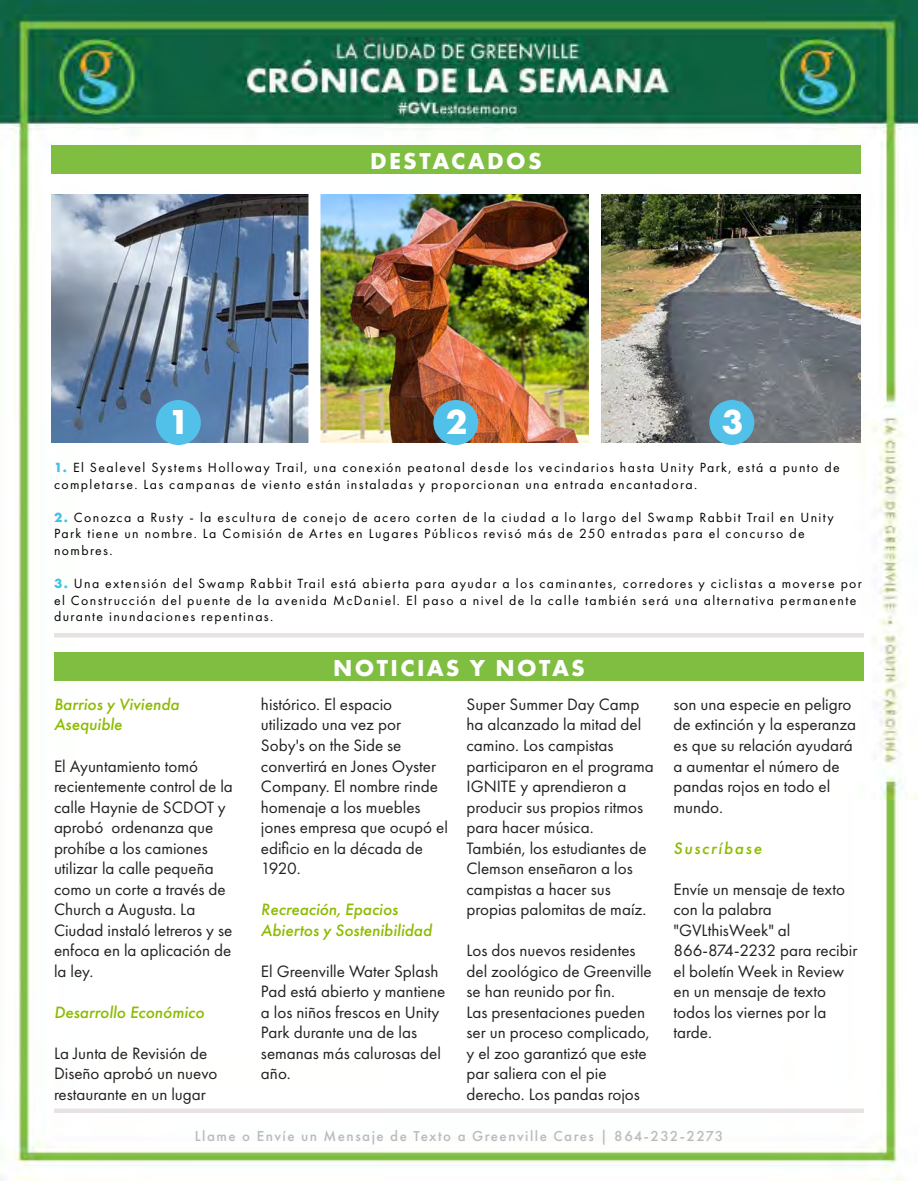
<style>
.page{position:relative;width:918px;height:1188px;background:#fff}
.page>*{position:absolute;margin:0;border:0;box-sizing:border-box;transform-origin:0 0}
.t1{font:700 36px "Futura PT";color:#fff}
.t2{font:700 24px "Futura PT";letter-spacing:.1em;color:#fff}
.t3{font:17.1px/20.5px "Futura PT";color:#231f20}
.t4{font:italic 500 17.1px/20.5px "Futura PT";color:#8dbb00}
.t5{font:italic 500 17.1px "Futura PT";letter-spacing:.1em;color:#8dbb00}
.t6{font:500 15px "Futura PT";letter-spacing:.1em;color:#b9bbbd}
.t7{font:13.8px/16.5px "Futura PT";letter-spacing:.1em;color:#000}
.s1{font-weight:700;color:#3fc1e9}
</style>
<div class="page">
<img style="left:0;top:0;width:918px;height:1180px">
<div style="left:54px;top:1108px;width:810px;height:5px;background:#e7e3e3"></div>
<div style="left:54px;top:633px;width:810px;height:5px;background:#e7e3e3"></div>
<div style="left:54px;top:652px;width:810px;height:29px;background:#7fbe41"></div>
<div style="left:51px;top:146px;width:810px;height:28px;background:#7fbe41"></div>
<img style="left:51px;top:195px;width:257px;height:247px">
<img style="left:601px;top:195px;width:259px;height:247px">
<img style="left:320px;top:195px;width:269px;height:247px">
<div style="left:308px;top:178px;width:12px;height:281px;background:#fff"></div>
<div style="left:589px;top:187px;width:12px;height:264px;background:#fff"></div>
<div style="left:156px;top:400px;width:45px;height:45px;background:#51c1ea;border-radius:50%"></div>
<div style="left:433px;top:400px;width:45px;height:45px;background:#51c1ea;border-radius:50%"></div>
<div style="left:709px;top:400px;width:45px;height:45px;background:#51c1ea;border-radius:50%"></div>
<h2 class="t2" style="left:370px;top:146px;width:173px">DESTACADOS</h2>
<h1 class="t1" style="left:168px;top:399px;width:23px">1</h1>
<h1 class="t1" style="left:446px;top:399px;width:23px">2</h1>
<h1 class="t1" style="left:722px;top:399px;width:23px">3</h1>
<p class="t7" style="left:54px;top:459px;width:787px"><span class="s1">1.</span> El Sealevel Systems Holloway Trail, una conexión peatonal desde los vecindarios hasta Unity Park, está a punto de completarse. Las campanas de viento están instaladas y proporcionan una entrada encantadora.</p>
<p class="t7" style="left:54px;top:509px;width:781px"><span class="s1">2.</span> Conozca a Rusty - la escultura de conejo de acero corten de la ciudad a lo largo del Swamp Rabbit Trail en Unity<br>Park tiene un nombre. La Comisión de Artes en Lugares Públicos revisó más de 250 entradas para el concurso de nombres.</p>
<p class="t7" style="left:54px;top:575px;width:809px"><span class="s1">3.</span> Una extensión del Swamp Rabbit Trail está abierta para ayudar a los caminantes, corredores y ciclistas a moverse por el Construcción del puente de la avenida McDaniel. El paso a nivel de la calle también será una alternativa permanente durante inundaciones repentinas.</p>
<h2 class="t2" style="left:333px;top:653px;width:253px">NOTICIAS Y NOTAS</h2>
<p class="t4" style="left:54px;top:694px;width:127px">Barrios y Vivienda<br>Asequible</p>
<p class="t3" style="left:54px;top:755px;width:180px">El Ayuntamiento tomó recientemente control de la calle Haynie de SCDOT y aprobó ordenanza que prohíbe a los camiones utilizar la calle pequeña como un corte a través de<br>Church a Augusta. La<br>Ciudad instaló letreros y se enfoca en la aplicación de la ley.</p>
<p class="t4" style="left:54px;top:1002px;width:152px">Desarrollo Económico</p>
<p class="t3" style="left:54px;top:1043px;width:165px">La Junta de Revisión de<br>Diseño aprobó un nuevo restaurante en un lugar</p>
<p class="t3" style="left:261px;top:694px;width:188px">histórico. El espacio utilizado una vez por<br>Soby's on the Side se convertirá en Jones Oyster<br>Company. El nombre rinde homenaje a los muebles jones empresa que ocupó el edificio en la década de<br>1920.</p>
<p class="t4" style="left:261px;top:899px;width:172px">Recreación, Epacios<br>Abiertos y Sostenibilidad</p>
<p class="t3" style="left:261px;top:961px;width:186px">El Greenville Water Splash<br>Pad está abierto y mantiene a los niños frescos en Unity<br>Park durante una de las semanas más calurosas del año.</p>
<p class="t3" style="left:467px;top:694px;width:189px">Super Summer Day Camp ha alcanzado la mitad del camino. Los campistas participaron en el programa<br>IGNITE y aprendieron a producir sus propios ritmos para hacer música.<br>También, los estudiantes de<br>Clemson enseñaron a los campistas a hacer sus propias palomitas de maíz.</p>
<p class="t3" style="left:467px;top:940px;width:187px">Los dos nuevos residentes del zoológico de Greenville se han reunido por fin.<br>Las presentaciones pueden ser un proceso complicado, y el zoo garantizó que este par saliera con el pie derecho. Los pandas rojos</p>
<p class="t3" style="left:673px;top:694px;width:184px">son una especie en peligro de extinción y la esperanza es que su relación ayudará a aumentar el número de pandas rojos en todo el mundo.</p>
<p class="t5" style="left:673px;top:837px;width:90px">Suscríbase</p>
<p class="t3" style="left:673px;top:879px;width:185px">Envíe un mensaje de texto con la palabra "GVLthisWeek" al<br>866-874-2232 para recibir el boletín Week in Review en un mensaje de texto todos los viernes por la tarde.</p>
<p class="t6" style="left:195px;top:1127px;width:530px">Llame o Envíe un Mensaje de Texto a Greenville Cares | 864-232-2273</p>
</div>
